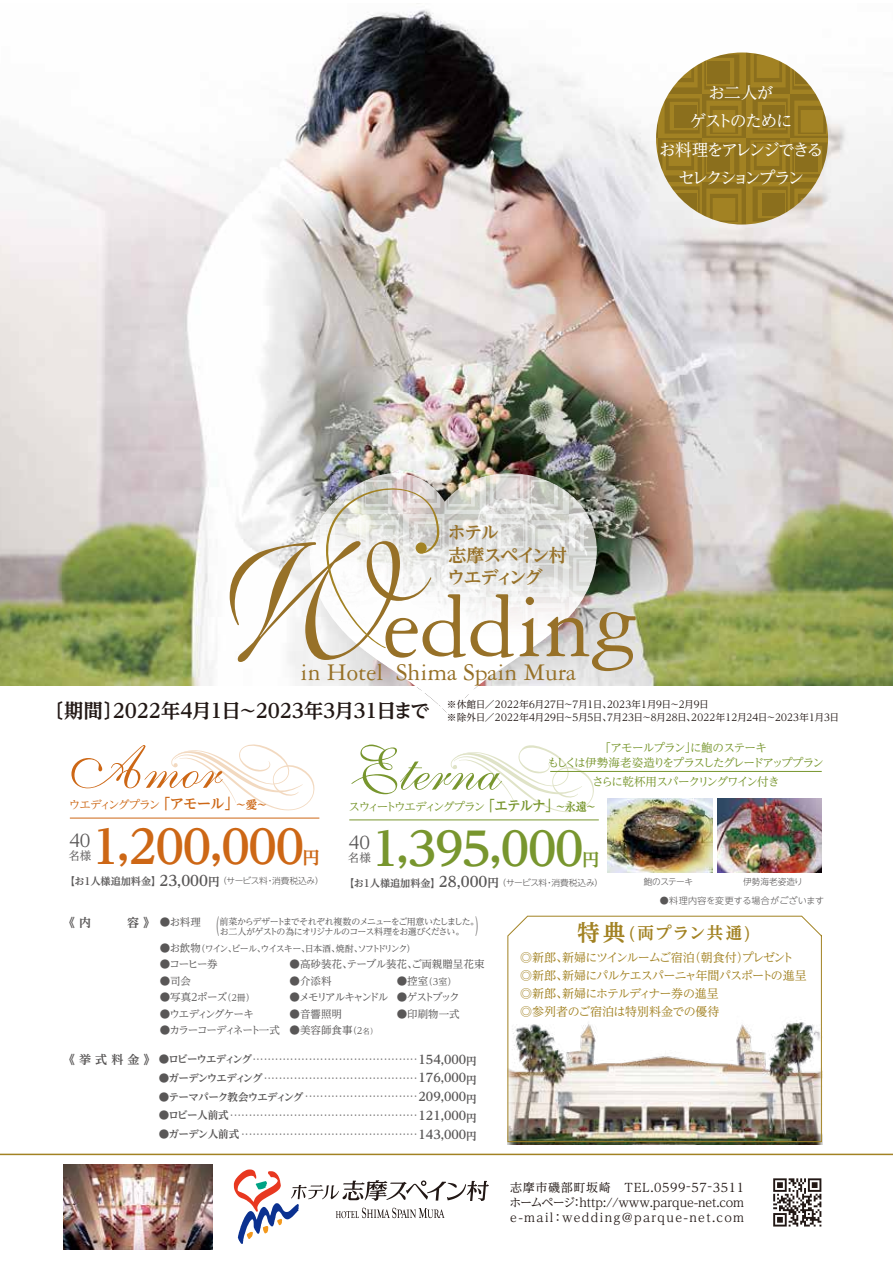
<style>
.page{position:relative;width:893px;height:1263px;background:#fff}
.page>*{position:absolute;margin:0;border:0;box-sizing:border-box;transform-origin:0 0}
.t1{font:168.75px "Shelley Volante Script";color:#977128}
.t2{font:96px "Garamond Three";color:#977128}
.t3{font:60.6px "Shelley Volante Script";color:#78962e}
.t4{font:60.6px "Shelley Volante Script";color:#cd6715}
.t5{font:700 46.2px "UD Reimin Pro";letter-spacing:-.125em;color:#cd6715}
.t6{font:700 46.2px "UD Reimin Pro";letter-spacing:-.03em;color:#78962e}
.t7{font:25.5px "Garamond Three";color:#977128}
.t8{font:20.7px "UD Reimin Pro";color:#595757;scale:.43 1}
.t9{font:700 19.5px "UD Reimin Pro";letter-spacing:-.23em;color:#221815}
.t10{font:700 18px/22.5px "UD Reimin Pro";letter-spacing:-.06em;color:#977128}
.t11{font:700 18px "UD Reimin Pro";letter-spacing:-.085em;color:#977128}
.t12{font:17.25px "UD Reimin Pro";color:#595757}
.t13{font:700 17.25px "UD Reimin Pro";color:#cd6715}
.t14{font:700 17.25px "UD Reimin Pro";color:#78962e}
.t15{font:16.5px/28.5px "UD Reimin Pro";letter-spacing:-.12em;color:#fff;text-align:center}
.t16{font:700 16.5px "UD Reimin Pro";letter-spacing:.075em;color:#a28223}
.t17{font:12px/18px "UD Reimin Pro";letter-spacing:-.06em;color:#a28223}
.t18{font:12px/15px "UD Reimin Pro";letter-spacing:.055em;color:#221815;text-align:justify}
.t19{font:700 12px "UD Reimin Pro";color:#595757}
.t20{font:11.55px/15.1px "UD Reimin Pro";letter-spacing:-.08em;color:#78962e;text-align:center}
.t21{font:11.55px "UD Reimin Pro";letter-spacing:-.15em;color:#78962e}
.t22{font:11.55px "UD Reimin Pro";letter-spacing:-.125em;color:#cd6715}
.t23{font:11.55px "UD Reimin Pro";color:#595757}
.t24{font:10.5px "UD Reimin Pro";letter-spacing:-.07em;color:#595757}
.t25{font:10.5px "UD Reimin Pro";letter-spacing:-.105em;color:#595757}
.t26{font:10.5px "UD Reimin Pro";color:#595757}
.t27{font:10.5px "UD Reimin Pro";letter-spacing:-.17em;color:#595757}
.t28{font:700 10.05px "UD Reimin Pro";color:#595757}
.t29{font:9.75px/12.8px "UD Reimin Pro";letter-spacing:-.23em;color:#221815}
.t30{font:9px "UD Reimin Pro";letter-spacing:-.1em;color:#595757}
.t31{font:9px "UD Reimin Pro";letter-spacing:-.14em;color:#595757}
.t32{font:300 9px "UD Shin Go NT Pro";letter-spacing:.025em;color:#595757}
.t33{font:300 8.7px "UD Shin Go NT Pro";letter-spacing:-.025em;color:#595757}
.t34{font:300 8.7px "UD Shin Go NT Pro";color:#595757}
.t35{font:700 7.5px "UD Reimin Pro";color:#595757}
.s1{font-weight:700;font-size:14.4px}
.s2{font-weight:700}
.s3{font-size:14.4px}
.s4{font-size:11.55px}
.s5{font-size:10.5px}
.s6{font-size:9px}
.s7{font-size:7.5px}
.s8{font-size:22.5px}
.s9{font-size:12px}
</style>
<div class="page">
<img style="left:0;top:9px;width:893px;height:637px">
<img style="left:295px;top:445px;width:312px;height:201px">
<svg style="left:310px;top:473px;width:287px;height:173px"></svg>
<img style="left:717px;top:798px;width:105px;height:75px">
<img style="left:607px;top:798px;width:105px;height:75px">
<svg style="left:221px;top:780px;width:93px;height:30px"></svg>
<svg style="left:498px;top:779px;width:96px;height:33px"></svg>
<hr style="left:70px;top:818px;width:249px;height:1px;background:#cd6715">
<hr style="left:349px;top:820px;width:250px;height:1px;background:#78962e">
<div style="left:656px;top:53px;width:172px;height:171px;background:linear-gradient(to right,#967820,#967820);border-radius:50%"></div>
<img style="left:0;top:646px;width:393px;height:134px">
<img style="left:393px;top:645px;width:500px;height:134px">
<img style="left:64px;top:1164px;width:149px;height:85px">
<svg style="left:234px;top:1169px;width:255px;height:75px"></svg>
<svg style="left:773px;top:1178px;width:48px;height:48px"></svg>
<hr style="left:0;top:1154px;width:893px;height:1px;background:#a28223">
<svg style="left:323px;top:486px;width:116px;height:162px"></svg>
<div style="left:416px;top:542px;width:11px;height:11px;background:#a28223;border-radius:50%"></div>
<img style="left:507px;top:915px;width:315px;height:227px">
<hr style="left:550px;top:771px;width:272px;height:1px;background:#78962e">
<h3 class="t15" style="left:659px;top:78px;width:166px">お二人が<br>ゲストのために<br>お料理をアレンジできるセレクションプラン</h3>
<h3 class="t10" style="left:448px;top:521px;width:120px">ホテル<br>志摩スペイン村</h3>
<h1 class="t1" style="left:214px;top:506px;width:170px">W</h1>
<h3 class="t11" style="left:447px;top:563px;width:97px">ウエディング</h3>
<h2 class="t2" style="left:383px;top:575px;width:258px">edding</h2>
<h3 class="t7" style="left:301px;top:659px;width:277px">in Hotel Shima Spain Mura</h3>
<h3 class="t9" style="left:45px;top:695px;width:387px">〔期間〕２０２２年４月１日～２０２３年３月３１日まで</h3>
<h3 class="t29" style="left:447px;top:698px;width:394px">※ 休館日／２０２２年６月２７日～７月１日、２０２３年１月９日～２月９日<br>※ 除外日／２０２２年４月２９日～５月５日、７月２３日～８月２８日、２０２２年１２月２４日～２０２３年１月３日</h3>
<h3 class="t4" style="left:70px;top:733px;width:153px">Amor</h3>
<h3 class="t3" style="left:349px;top:735px;width:153px">Eterna</h3>
<h3 class="t5" style="left:92px;top:809px;width:214px">1,２０0,000</h3>
<h3 class="t20" style="left:547px;top:739px;width:278px">「アモールプラン」に鮑のステーキ<br>もしくは伊勢海老姿造りをプラスしたグレードアッププラン</h3>
<h3 class="t20" style="left:592px;top:773px;width:189px">さらに乾杯用スパークリングワイン付き</h3>
<h3 class="t22" style="left:69px;top:795px;width:200px">ウエディングプラン <span class="s1">「アモール」</span><span class="s2">～愛～</span></h3>
<h3 class="t21" style="left:349px;top:797px;width:249px">スウィートウエディングプラン <span class="s1">「エテルナ」</span><span class="s2">～永遠～</span></h3>
<h3 class="t6" style="left:371px;top:811px;width:214px">1,395,000</h3>
<h3 class="t12" style="left:69px;top:827px;width:23px">40</h3>
<h3 class="t23" style="left:68px;top:846px;width:25px">名様</h3>
<h3 class="t12" style="left:349px;top:828px;width:23px">40</h3>
<h3 class="t23" style="left:348px;top:848px;width:25px">名様</h3>
<h3 class="t13" style="left:303px;top:844px;width:19px">円</h3>
<h3 class="t14" style="left:582px;top:846px;width:19px">円</h3>
<h3 class="t28" style="left:65px;top:873px;width:156px">【お１人様追加料金】<span class="s3">23,000</span><span class="s4">円</span></h3>
<h3 class="t28" style="left:344px;top:875px;width:156px">【お１人様追加料金】<span class="s3">28,000</span><span class="s4">円</span></h3>
<p class="t33" style="left:218px;top:874px;width:107px">（サービス料・消費税込み）</p>
<p class="t33" style="left:498px;top:875px;width:107px">（サービス料・消費税込み）</p>
<p class="t30" style="left:220px;top:914px;width:261px">前菜からデザートまでそれぞれ複数のメニューをご用意いたしました。</p>
<p class="t34" style="left:743px;top:875px;width:61px">伊勢海老姿造り</p>
<p class="t33" style="left:644px;top:875px;width:51px">鮑のステーキ</p>
<p class="t32" style="left:660px;top:893px;width:166px">●料理内容を変更する場合がございます</p>
<h3 class="t19" style="left:63px;top:912px;width:93px">《内　　容》</h3>
<h3 class="t8" style="left:211px;top:909px;width:22px">（</h3>
<p class="t30" style="left:220px;top:925px;width:251px">お二人がゲストの為にオリジナルのコース料理をお選びください。　</p>
<h3 class="t8" style="left:475px;top:909px;width:22px">）</h3>
<h3 class="t24" style="left:160px;top:914px;width:43px">●お料理</h3>
<p class="t31" style="left:160px;top:941px;width:257px"><span class="s5">●お飲物</span>（ワイン、ビール、ウイスキー、日本酒、焼酎、ソフトドリンク）</p>
<h3 class="t24" style="left:160px;top:956px;width:59px">●コーヒー券</h3>
<h3 class="t26" style="left:290px;top:956px;width:196px">●高砂装花、テーブル装花、ご両親贈呈花束</h3>
<h3 class="t24" style="left:160px;top:972px;width:33px">●司会</h3>
<h3 class="t24" style="left:290px;top:972px;width:43px">●介添料</h3>
<p class="t30" style="left:397px;top:974px;width:61px"><span class="s5">●控室</span>（3室）</p>
<h3 class="t24" style="left:160px;top:989px;width:97px">●写真2ポーズ<span class="s6">（2冊）</span></h3>
<h3 class="t27" style="left:290px;top:989px;width:172px">●メモリアルキャンドル ●ゲストブック</h3>
<h3 class="t24" style="left:160px;top:1005px;width:96px">●ウエディングケーキ</h3>
<h3 class="t24" style="left:290px;top:1005px;width:54px">●音響照明</h3>
<h3 class="t24" style="left:397px;top:1005px;width:64px">●印刷物一式</h3>
<h3 class="t25" style="left:160px;top:1022px;width:219px">●カラーコーディネート一式 ●美容師食事<span class="s6">（２</span><span class="s7">名）</span></h3>
<h3 class="t16" style="left:577px;top:919px;width:175px"><span class="s8">特典</span>(両プラン共通)</h3>
<h3 class="t17" style="left:520px;top:948px;width:288px">◎新郎、新婦にツインルームご宿泊（朝食付）プレゼント◎新郎、新婦にパルケエスパーニャ年間パスポートの進呈◎新郎、新婦にホテルディナー券の進呈<br>◎参列者のご宿泊は特別料金での優待</h3>
<h3 class="t19" style="left:63px;top:1049px;width:94px">《挙式料金》</h3>
<p class="t35" style="left:159px;top:1053px;width:320px"><span class="s5">●ロビーウエディング</span>････････････････････････････････････････････<span class="s9">154,000</span><span class="s5">円</span></p>
<p class="t35" style="left:159px;top:1072px;width:320px"><span class="s5">●ガーデンウエディング</span>･････････････････････････････････････････<span class="s9">176,000</span><span class="s5">円</span></p>
<p class="t35" style="left:159px;top:1090px;width:320px"><span class="s5">●テーマパーク教会ウエディング</span>･･････････････････････････････<span class="s9">209,000</span><span class="s5">円</span></p>
<p class="t35" style="left:159px;top:1109px;width:320px"><span class="s5">●ロビー人前式</span>･･････････････････････････････････････････････････<span class="s9">121,000</span><span class="s5">円</span></p>
<p class="t35" style="left:159px;top:1128px;width:320px"><span class="s5">●ガーデン人前式</span>･･･････････････････････････････････････････････<span class="s9">143,000</span><span class="s5">円</span></p>
<h3 class="t18" style="left:509px;top:1179px;width:236px">志摩市磯部町坂崎　TEL.0599-57-3511ホームページ：http://www.parque-net.com e-mail：wedding@parque-net.com</h3>
</div>
